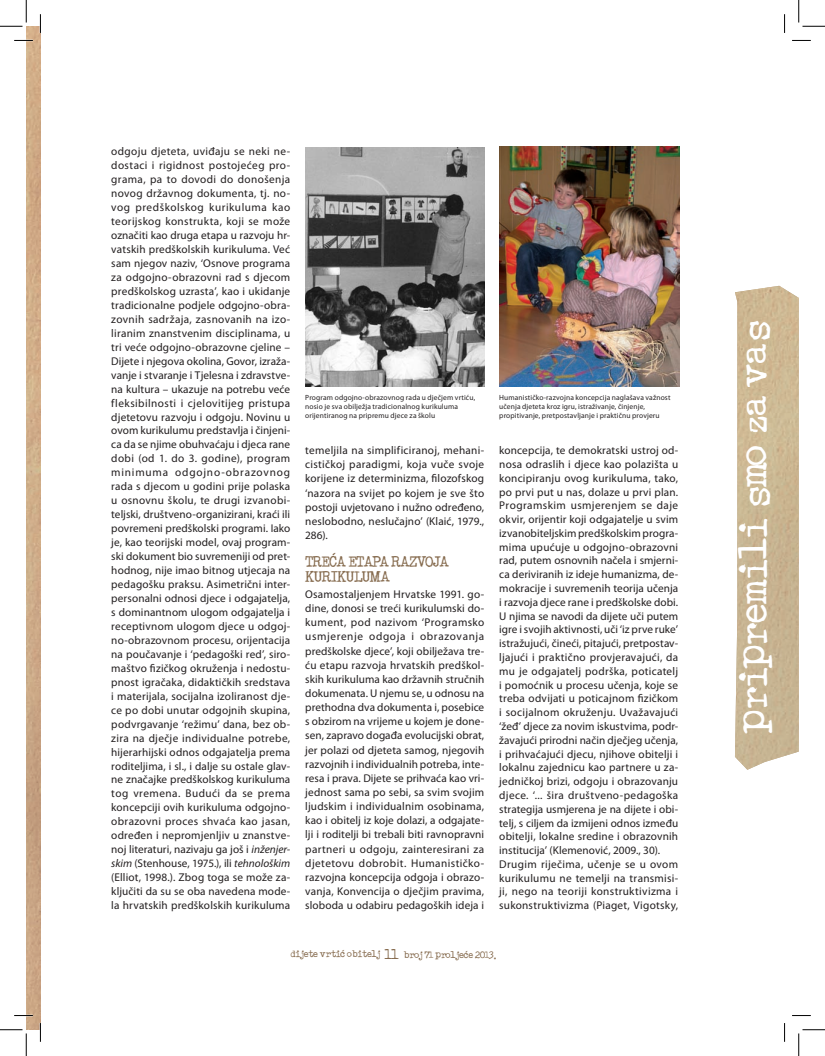
<style>
.page{position:relative;width:825px;height:1056px;background:#fff}
.page>*{position:absolute;margin:0;border:0;box-sizing:border-box;transform-origin:0 0}
.t1{font:31.25px "ACOUSTICBASSV";color:#fff}
.t2{font:11.25px/14px "Myriad Pro";letter-spacing:.015em;color:#231f20;text-align:justify}
.t3{font:11.25px/15.4px "ACOUSTICBASSV";letter-spacing:-.01em;color:#856a4d}
.t4{font:7.5px/9px "Myriad Pro";letter-spacing:.015em;color:#231f20}
.t5{font:7.5px "ACOUSTICBASSV";color:#856a4d}
.s1{font-style:italic}
.s2{font-size:12.5px}
</style>
<div class="page">
<img style="left:735px;top:286px;width:64px;height:483px">
<img style="left:26px;top:26px;width:14px;height:1003px">
<img style="left:499px;top:146px;width:180px;height:240px">
<img style="left:305px;top:147px;width:179px;height:239px">
<svg style="left:14px;top:40px;width:19px;height:1px"></svg>
<svg style="left:792px;top:40px;width:19px;height:1px"></svg>
<svg style="left:14px;top:1014px;width:19px;height:2px"></svg>
<svg style="left:792px;top:1015px;width:19px;height:1px"></svg>
<svg style="left:40px;top:14px;width:1px;height:19px"></svg>
<svg style="left:40px;top:1022px;width:1px;height:19px"></svg>
<svg style="left:784px;top:14px;width:1px;height:19px"></svg>
<svg style="left:784px;top:1023px;width:1px;height:18px"></svg>
<svg style="left:0;top:0;width:27px;height:27px"></svg>
<svg style="left:0;top:1029px;width:27px;height:26px"></svg>
<svg style="left:798px;top:0;width:27px;height:27px"></svg>
<svg style="left:798px;top:1029px;width:27px;height:26px"></svg>
<p class="t2" style="left:111px;top:144px;width:180px">odgoju djeteta, uviđaju se neki ne&shy;dostaci i rigidnost postojećeg pro&shy;grama, pa to dovodi do donošenja novog državnog dokumenta, tj. no&shy;vog predškolskog kurikuluma kao teorijskog konstrukta, koji se može označiti kao druga etapa u razvoju hr&shy;vatskih predškolskih kurikuluma. Već sam njegov naziv, ‘Osnove programa za odgojno-obrazovni rad s djecom predškolskog uzrasta’, kao i ukidanje tradicionalne podjele odgojno-obra&shy;zovnih sadržaja, zasnovanih na izo&shy;liranim znanstvenim disciplinama, u tri veće odgojno-obrazovne cjeline – Dijete i njegova okolina, Govor, izraža&shy;vanje i stvaranje i Tjelesna i zdravstve&shy;na kultura – ukazuje na potrebu veće fleksibilnosti i cjelovitijeg pristupa djetetovu razvoju i odgoju. Novinu u ovom kurikulumu predstavlja i činjeni&shy;ca da se njime obuhvaćaju i djeca rane dobi (od 1. do 3. godine), program minimuma odgojno-obrazovnog rada s djecom u godini prije polaska u osnovnu školu, te drugi izvanobi&shy;teljski, društveno-organizirani, kraći ili povremeni predškolski programi. Iako je, kao teorijski model, ovaj program&shy;ski dokument bio suvremeniji od pret&shy;hodnog, nije imao bitnog utjecaja na pedagošku praksu. Asimetrični inter&shy;personalni odnosi djece i odgajatelja, s dominantnom ulogom odgajatelja i receptivnom ulogom djece u odgoj&shy;no-obrazovnom procesu, orijentacija na poučavanje i ‘pedagoški red’, siro&shy;maštvo fizičkog okruženja i nedostu&shy;pnost igračaka, didaktičkih sredstava i materijala, socijalna izoliranost dje&shy;ce po dobi unutar odgojnih skupina, podvrgavanje ‘režimu’ dana, bez ob&shy;zira na dječje individualne potrebe, hijerarhijski odnos odgajatelja prema roditeljima, i sl., i dalje su ostale glav&shy;ne značajke predškolskog kurikuluma tog vremena. Budući da se prema koncepciji ovih kurikuluma odgojno&shy;obrazovni proces shvaća kao jasan, određen i nepromjenljiv u znanstve&shy;noj literaturi, nazivaju ga još i <span class="s1">inženjer&shy;skim</span> (Stenhouse, 1975.), ili <span class="s1">tehnološkim </span>(Elliot, 1998.). Zbog toga se može za&shy;ključiti da su se oba navedena mode&shy;la hrvatskih predškolskih kurikuluma</p>
<p class="t4" style="left:305px;top:392px;width:171px">Program odgojno-obrazovnog rada u dječjem vrtiću, nosio je sva obilježja tradicionalnog kurikuluma orijentiranog na pripremu djece za školu</p>
<p class="t4" style="left:499px;top:392px;width:173px">Humanističko-razvojna koncepcija naglašava važnost učenja djeteta kroz igru, istraživanje, činjenje, propitivanje, pretpostavljanje i praktičnu provjeru</p>
<p class="t2" style="left:305px;top:443px;width:180px">temeljila na simplificiranoj, mehani&shy;cističkoj paradigmi, koja vuče svoje korijene iz determinizma, filozofskog ‘nazora na svijet po kojem je sve što postoji uvjetovano i nužno određeno, neslobodno, neslučajno’ (Klaić, 1979., 286).</p>
<p class="t3" style="left:305px;top:553px;width:144px">TREĆA ETAPA RAZVOJA<br>KURIKULUMA</p>
<p class="t2" style="left:305px;top:587px;width:180px">Osamostaljenjem Hrvatske 1991. go&shy;dine, donosi se treći kurikulumski do&shy;kument, pod nazivom ‘Programsko usmjerenje odgoja i obrazovanja predškolske djece’, koji obilježava tre&shy;ću etapu razvoja hrvatskih predškol&shy;skih kurikuluma kao državnih stručnih dokumenata. U njemu se, u odnosu na prethodna dva dokumenta i, posebice s obzirom na vrijeme u kojem je done&shy;sen, zapravo događa evolucijski obrat, jer polazi od djeteta samog, njegovih razvojnih i individualnih potreba, inte&shy;resa i prava. Dijete se prihvaća kao vri&shy;jednost sama po sebi, sa svim svojim ljudskim i individualnim osobinama, kao i obitelj iz koje dolazi, a odgajate&shy;lji i roditelji bi trebali biti ravnopravni partneri u odgoju, zainteresirani za djetetovu dobrobit. Humanističko&shy;razvojna koncepcija odgoja i obrazo&shy;vanja, Konvencija o dječjim pravima, sloboda u odabiru pedagoških ideja i</p>
<p class="t2" style="left:499px;top:443px;width:181px;text-align:left">koncepcija, te demokratski ustroj od&shy;nosa odraslih i djece kao polazišta u koncipiranju ovog kurikuluma, tako, po prvi put u nas, dolaze u prvi plan.<br>Programskim usmjerenjem se daje okvir, orijentir koji odgajatelje u svim izvanobiteljskim predškolskim progra&shy;mima upućuje u odgojno-obrazovni rad, putem osnovnih načela i smjerni&shy;ca deriviranih iz ideje humanizma, de&shy;mokracije i suvremenih teorija učenja i razvoja djece rane i predškolske dobi.<br>U njima se navodi da dijete uči putem igre i svojih aktivnosti, uči ‘iz prve ruke’ istražujući, čineći, pitajući, pretpostav&shy;ljajući i praktično provjeravajući, da mu je odgajatelj podrška, poticatelj i pomoćnik u procesu učenja, koje se treba odvijati u poticajnom fizičkom i socijalnom okruženju. Uvažavajući ‘žeđ’ djece za novim iskustvima, podr&shy;žavajući prirodni način dječjeg učenja, i prihvaćajući djecu, njihove obitelji i lokalnu zajednicu kao partnere u za&shy;jedničkoj brizi, odgoju i obrazovanju djece. ‘... šira društveno-pedagoška strategija usmjerena je na dijete i obi&shy;telj, s ciljem da izmijeni odnos između obitelji, lokalne sredine i obrazovnih institucija’ (Klemenović, 2009., 30).<br>Drugim riječima, učenje se u ovom kurikulumu ne temelji na transmisi&shy;ji, nego na teoriji konstruktivizma i sukonstruktivizma (Piaget, Vigotsky,</p>
<p class="t5" style="left:290px;top:948px;width:212px">dijete vrtić obitelj <span class="s2">11</span> broj 71 proljeće 2013.</p>
<h1 class="t1" style="left:729px;top:733px;width:414px;rotate:-90deg">pripremili smo za vas</h1>
</div>
